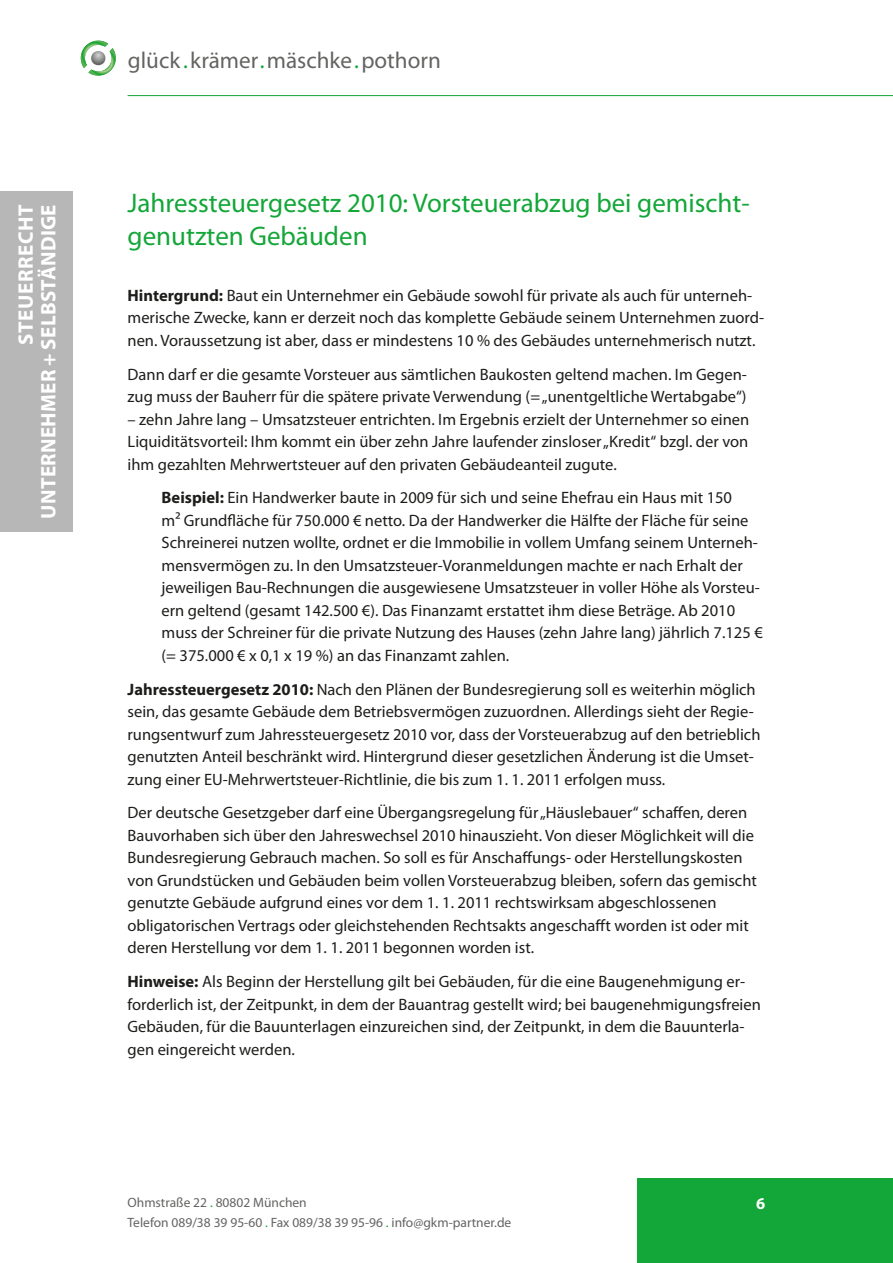
<style>
.page{position:relative;width:893px;height:1263px;background:#fff}
.page>*{position:absolute;margin:0;border:0;box-sizing:border-box;transform-origin:0 0}
.t1{font:27px/33px "Myriad Pro";color:#13a638}
.t2{font:23.1px "Myriad Pro";color:#646463}
.t3{font:700 21px/22.5px "Myriad Pro";letter-spacing:.015em;color:#fff;text-align:right}
.t4{font:16.5px/22.5px "Myriad Pro";color:#1d1d1b}
.t5{font:700 16.5px "Myriad Pro";color:#fff}
.t6{font:13.5px/19.5px "Myriad Pro";color:#646463}
.s1{color:#13a638}
.s2{font-weight:700}
</style>
<div class="page">
<div style="left:638px;top:1178px;width:255px;height:85px;background:#13a638"></div>
<svg style="left:81px;top:41px;width:35px;height:35px"></svg>
<hr style="left:128px;top:95px;width:765px;height:1px;background:#13a638">
<div style="left:0;top:191px;width:73px;height:340px;background:#b7b7b7"></div>
<p class="t3" style="left:17px;top:519px;width:316px;rotate:-90deg">STEUERRECHT<br>UNTERNEHMER + SELBSTÄNDIGE</p>
<h2 class="t2" style="left:128px;top:52px;width:314px">glück <span class="s1">.</span>krämer<span class="s1">.</span>mäschke<span class="s1">.</span>pothorn</h2>
<h1 class="t1" style="left:128px;top:189px;width:624px">Jahressteuergesetz 2010: Vorsteuerabzug bei gemischt&shy;genutzten Gebäuden</h1>
<p class="t4" style="left:128px;top:286px;width:638px"><span class="s2">Hintergrund:</span> Baut ein Unternehmer ein Gebäude sowohl für private als auch für unterneh&shy;merische Zwecke, kann er derzeit noch das komplette Gebäude seinem Unternehmen zuord&shy;nen. Voraussetzung ist aber, dass er mindestens 10 % des Gebäudes unternehmerisch nutzt.</p>
<p class="t4" style="left:128px;top:365px;width:621px">Dann darf er die gesamte Vorsteuer aus sämtlichen Baukosten geltend machen. Im Gegen&shy;zug muss der Bauherr für die spätere private Verwendung (= „unentgeltliche Wertabgabe“)</p>
<p class="t4" style="left:128px;top:410px;width:623px;text-align:justify">– zehn Jahre lang – Umsatzsteuer entrichten. Im Ergebnis erzielt der Unternehmer so einen Liquiditätsvorteil: Ihm kommt ein über zehn Jahre laufender zinsloser „Kredit“ bzgl. der von ihm gezahlten Mehrwertsteuer auf den privaten Gebäudeanteil zugute.</p>
<p class="t4" style="left:162px;top:488px;width:603px"><span class="s2">Beispiel:</span> Ein Handwerker baute in 2009 für sich und seine Ehefrau ein Haus mit 150<br>m² Grundfläche für 750.000 € netto. Da der Handwerker die Hälfte der Fläche für seine Schreinerei nutzen wollte, ordnet er die Immobilie in vollem Umfang seinem Unterneh&shy;mensvermögen zu. In den Umsatzsteuer-Voranmeldungen machte er nach Erhalt der jeweiligen Bau-Rechnungen die ausgewiesene Umsatzsteuer in voller Höhe als Vorsteu&shy;ern geltend (gesamt 142.500 €). Das Finanzamt erstattet ihm diese Beträge. Ab 2010 muss der Schreiner für die private Nutzung des Hauses (zehn Jahre lang) jährlich 7.125 € (= 375.000 € x 0,1 x 19 %) an das Finanzamt zahlen.</p>
<p class="t4" style="left:128px;top:680px;width:634px"><span class="s2">Jahressteuergesetz 2010:</span> Nach den Plänen der Bundesregierung soll es weiterhin möglich sein, das gesamte Gebäude dem Betriebsvermögen zuzuordnen. Allerdings sieht der Regie&shy;rungsentwurf zum Jahressteuergesetz 2010 vor, dass der Vorsteuerabzug auf den betrieblich genutzten Anteil beschränkt wird. Hintergrund dieser gesetzlichen Änderung ist die Umset&shy;zung einer EU-Mehrwertsteuer-Richtlinie, die bis zum 1. 1. 2011 erfolgen muss.</p>
<p class="t4" style="left:128px;top:803px;width:631px">Der deutsche Gesetzgeber darf eine Übergangsregelung für „Häuslebauer“ schaffen, deren Bauvorhaben sich über den Jahreswechsel 2010 hinauszieht. Von dieser Möglichkeit will die Bundesregierung Gebrauch machen. So soll es für Anschaffungs- oder Herstellungskosten von Grundstücken und Gebäuden beim vollen Vorsteuerabzug bleiben, sofern das gemischt genutzte Gebäude aufgrund eines vor dem 1. 1. 2011 rechtswirksam abgeschlossenen obligatorischen Vertrags oder gleichstehenden Rechtsakts angeschafft worden ist oder mit deren Herstellung vor dem 1. 1. 2011 begonnen worden ist.</p>
<p class="t4" style="left:128px;top:972px;width:635px"><span class="s2">Hinweise:</span> Als Beginn der Herstellung gilt bei Gebäuden, für die eine Baugenehmigung er&shy;forderlich ist, der Zeitpunkt, in dem der Bauantrag gestellt wird; bei baugenehmigungsfreien Gebäuden, für die Bauunterlagen einzureichen sind, der Zeitpunkt, in dem die Bauunterla&shy;gen eingereicht werden.</p>
<p class="t6" style="left:128px;top:1194px;width:385px">Ohmstraße 22 <span class="s1">.</span> 80802 München<br>Telefon 089/38 39 95-60 <span class="s1">.</span> Fax 089/38 39 95-96 <span class="s1">.</span> info@gkm-partner.de</p>
<p class="t5" style="left:756px;top:1198px;width:11px">6</p>
</div>
